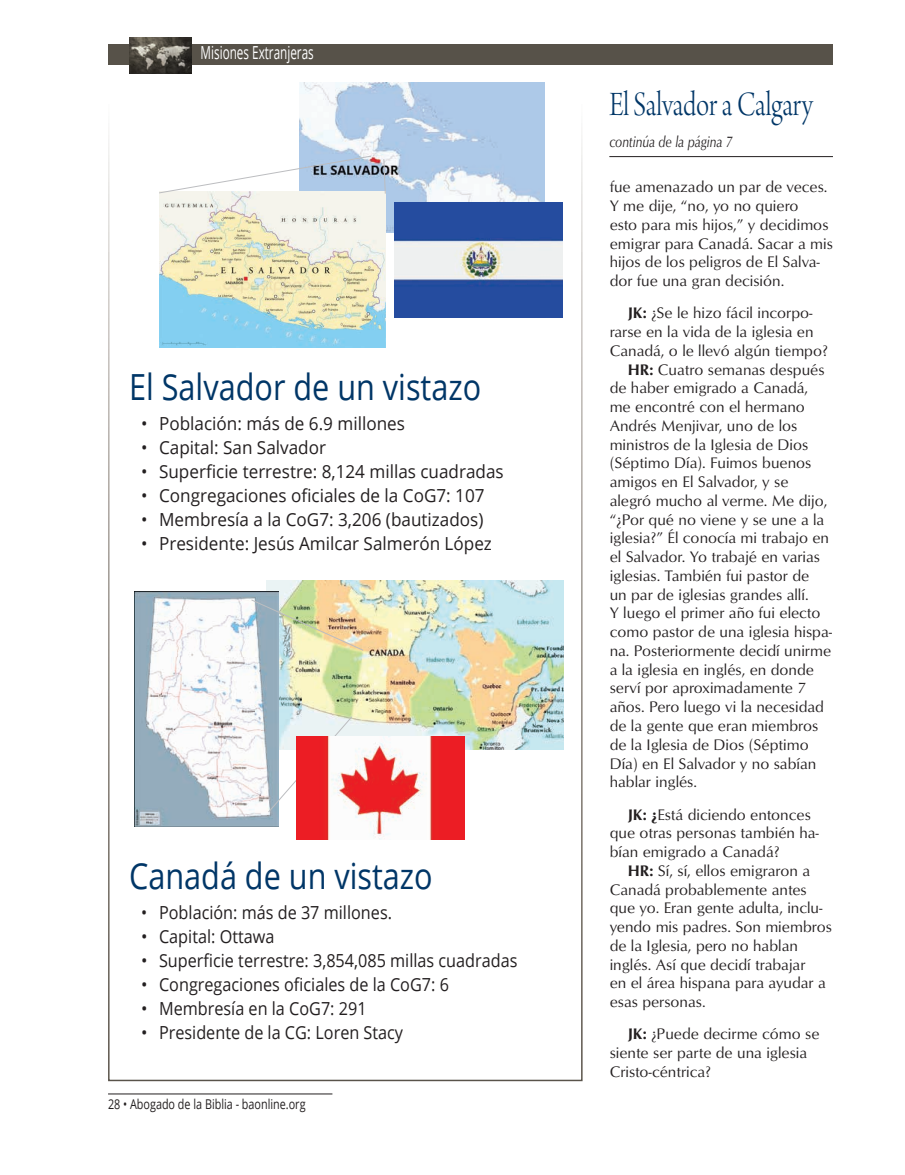
<style>
.page{position:relative;width:905px;height:1175px;background:#fff}
.page>*{position:absolute;margin:0;border:0;box-sizing:border-box;transform-origin:0 0}
.t1{font:36px "Open Sans";color:#003667;scale:.85 1}
.Atricle_-_Sidebar_Ti{font:36px "Arno Pro Light Display";letter-spacing:-.005em;color:#003667;scale:.8 1}
.t2{font:18px "Open Sans";color:#231f20;scale:.95 1}
.t3{font:18px "Open Sans";color:#231f20;scale:.9 1}
.Department_-_Header{font:18px "Open Sans";color:#fff;scale:.65 1}
.Article_-_Main_text{font:15.75px/18.8px "Optimum Roman DTC";color:#231f20}
.Article_-_Title_-_Ar{font:15.75px "Optimum Roman Italic DTC";color:#231f20;scale:.8 1}
.t4{font:13.5px "Open Sans";color:#231f20;scale:.8 1}
.s1{font-family:"Optimum Bold DTC"}
</style>
<div class="page">
<hr style="left:108px;top:1093px;width:224px;height:1px;background:#231f20">
<div style="left:108px;top:44px;width:724px;height:20px;background:#575249"></div>
<img style="left:130px;top:38px;width:62px;height:36px">
<hr style="left:609px;top:156px;width:224px;height:1px;background:#231f20">
<img style="left:266px;top:580px;width:297px;height:169px">
<img style="left:135px;top:591px;width:144px;height:236px">
<img style="left:250px;top:599px;width:114px;height:52px">
<svg style="left:267px;top:715px;width:86px;height:98px"></svg>
<img style="left:297px;top:737px;width:167px;height:102px">
<img style="left:299px;top:82px;width:245px;height:151px">
<img style="left:395px;top:203px;width:167px;height:115px">
<img style="left:159px;top:192px;width:227px;height:155px">
<svg style="left:159px;top:155px;width:213px;height:39px"></svg>
<svg style="left:383px;top:158px;width:3px;height:36px"></svg>
<p class="Department_-_Header" style="left:201px;top:41px;width:176px">Misiones Extranjeras</p>
<p class="t1" style="left:129px;top:363px;width:416px">El Salvador de un vistazo</p>
<p class="t2" style="left:141px;top:411px;width:279px">• Población: más de 6.9 millones</p>
<p class="t2" style="left:141px;top:435px;width:196px">• Capital: San Salvador</p>
<p class="t2" style="left:141px;top:459px;width:383px">• Superficie terrestre: 8,124 millas cuadradas</p>
<p class="t2" style="left:141px;top:483px;width:363px">• Congregaciones oficiales de la CoG7: 107</p>
<p class="t2" style="left:141px;top:507px;width:362px">• Membresía a la CoG7: 3,206 (bautizados)</p>
<p class="t2" style="left:141px;top:531px;width:371px">• Presidente: Jesús Amilcar Salmerón López</p>
<p class="t1" style="left:129px;top:851px;width:359px">Canadá de un vistazo</p>
<p class="t3" style="left:141px;top:900px;width:280px">• Población: más de 37 millones.</p>
<p class="t2" style="left:141px;top:924px;width:142px">• Capital: Ottawa</p>
<p class="t2" style="left:141px;top:948px;width:397px">• Superficie terrestre: 3,854,085 millas cuadradas</p>
<p class="t2" style="left:141px;top:972px;width:325px">• Congregaciones oficiales de la CoG7: 6</p>
<p class="t2" style="left:141px;top:996px;width:239px">• Membresía en la CoG7: 291</p>
<p class="t2" style="left:141px;top:1020px;width:277px">• Presidente de la CG: Loren Stacy</p>
<p class="t4" style="left:108px;top:1094px;width:248px">28 • Abogado de la Biblia - baonline.org</p>
<p class="Atricle_-_Sidebar_Ti" style="left:609px;top:85px;width:256px">El Salvador a Calgary</p>
<p class="Article_-_Title_-_Ar" style="left:609px;top:133px;width:156px">continúa de la página 7</p>
<p class="Article_-_Main_text" style="left:609px;top:177px;width:225px">fue amenazado un par de veces.<br>Y me dije, “no, yo no quiero<br>esto para mis hijos,” y decidimos emigrar para Canadá. Sacar a mis hijos de los peligros de El Salva&shy;dor fue una gran decisión.</p>
<p class="Article_-_Main_text" style="left:609px;top:303px;width:220px;text-indent:18px"><span class="s1">JK:</span> ¿Se le hizo fácil incorpo&shy;rarse en la vida de la iglesia en<br>Canadá, o le llevó algún tiempo?</p>
<p class="Article_-_Main_text" style="left:609px;top:360px;width:224px;text-indent:18px"><span class="s1">HR:</span> Cuatro semanas después de haber emigrado a Canadá, me encontré con el hermano<br>Andrés Menjivar, uno de los ministros de la Iglesia de Dios (Séptimo Día). Fuimos buenos amigos en El Salvador, y se alegró mucho al verme. Me dijo, “¿Por qué no viene y se une a la iglesia?” Él conocía mi trabajo en el Salvador. Yo trabajé en varias iglesias. También fui pastor de<br>un par de iglesias grandes allí.<br>Y luego el primer año fui electo como pastor de una iglesia hispa&shy;na. Posteriormente decidí unirme a la iglesia en inglés, en donde serví por aproximadamente 7 años. Pero luego vi la necesidad de la gente que eran miembros de la Iglesia de Dios (Séptimo<br>Día) en El Salvador y no sabían hablar inglés.</p>
<p class="Article_-_Main_text" style="left:609px;top:804px;width:211px;text-indent:18px"><span class="s1">JK: ¿</span>Está diciendo entonces que otras personas también ha&shy;bían emigrado a Canadá?</p>
<p class="Article_-_Main_text" style="left:609px;top:861px;width:224px;text-indent:18px"><span class="s1">HR:</span> Sí, sí, ellos emigraron a<br>Canadá probablemente antes que yo. Eran gente adulta, inclu&shy;yendo mis padres. Son miembros de la Iglesia, pero no hablan inglés. Así que decidí trabajar<br>en el área hispana para ayudar a esas personas.</p>
<p class="Article_-_Main_text" style="left:609px;top:1024px;width:211px;text-indent:18px"><span class="s1">JK:</span> ¿Puede decirme cómo se siente ser parte de una iglesia<br>Cristo-céntrica?</p>
</div>
